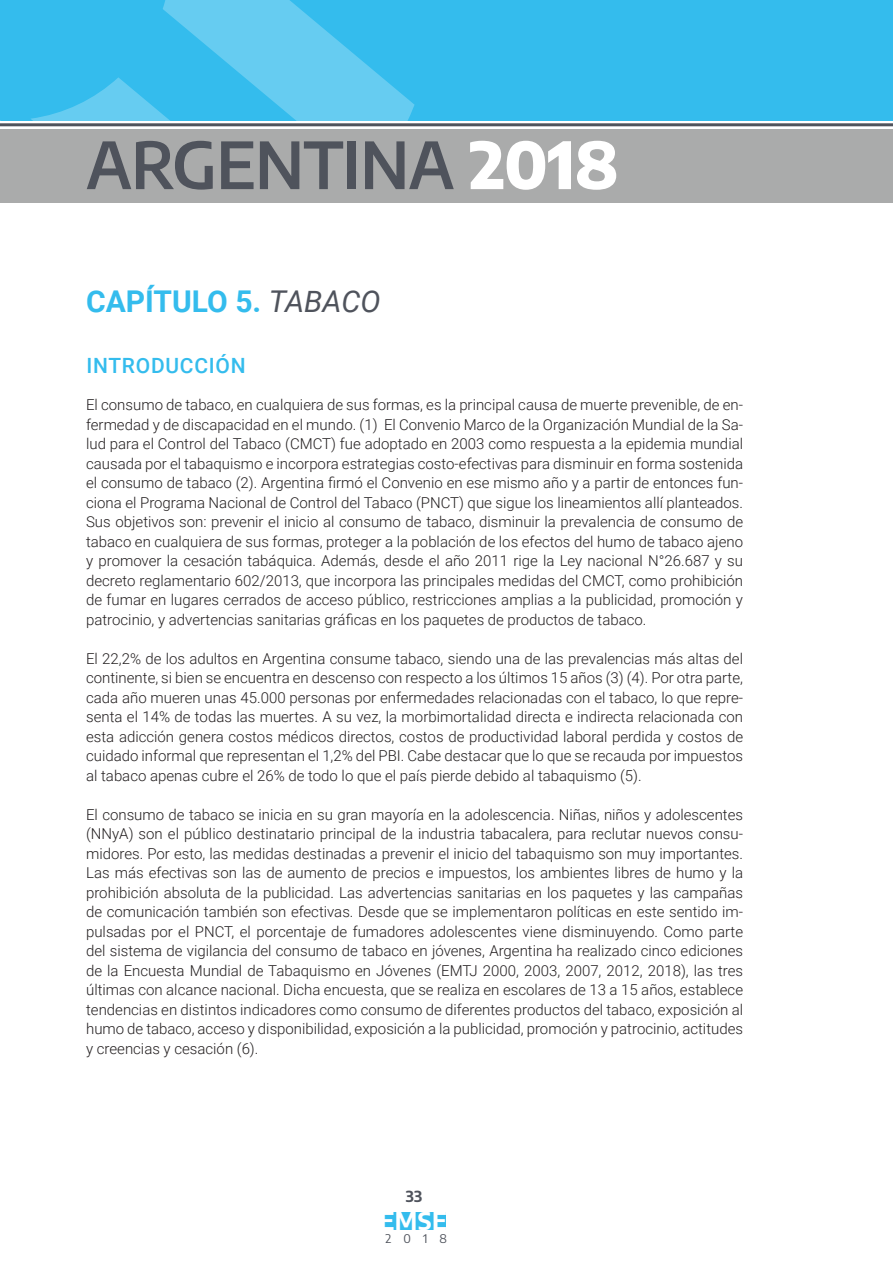
<style>
.page{position:relative;width:893px;height:1263px;background:#fff}
.page>*{position:absolute;margin:0;border:0;box-sizing:border-box;transform-origin:0 0}
.t1{font:600 64.5px "Encode Sans";letter-spacing:-.01em;color:#4f535c}
.t2{font:700 30px "Roboto";color:#34bced}
.t3{font:700 24px "Encode Sans";color:#fff}
.t4{font:500 21px "Roboto";letter-spacing:.035em;color:#34bced}
.t5{font:300 15px/19.5px "Roboto";color:#231f20;text-align:justify}
.t6{font:700 15px "Encode Sans";color:#4f535c}
.t7{font:12px "Encode Sans";color:#4f535c}
.s1{font-weight:800;color:#fff}
.s2{font-weight:400;font-style:italic;color:#4f535c}
</style>
<div class="page">
<div style="left:383px;top:1212px;width:63px;height:18px;background:#34bced"></div>
<div style="left:0;top:0;width:893px;height:120px;background:#34bced"></div>
<div style="left:0;top:129px;width:893px;height:73px;background:#aaabab"></div>
<hr style="left:0;top:123px;width:893px;height:3px;background:#4f535c">
<svg style="left:0;top:0;width:415px;height:127px"></svg>
<h1 class="t1" style="left:86px;top:118px;width:534px">ARGENTINA <span class="s1">2018</span></h1>
<h2 class="t2" style="left:86px;top:280px;width:296px">CAPÍTULO 5. <span class="s2">TABACO</span></h2>
<h3 class="t4" style="left:86px;top:351px;width:161px">INTRODUCCIÓN</h3>
<p class="t5" style="left:86px;top:395px;width:658px">El consumo de tabaco, en cualquiera de sus formas, es la principal causa de muerte prevenible, de en&shy;fermedad y de discapacidad en el mundo. (1) El Convenio Marco de la Organización Mundial de la Sa&shy;lud para el Control del Tabaco (CMCT) fue adoptado en 2003 como respuesta a la epidemia mundial causada por el tabaquismo e incorpora estrategias costo-efectivas para disminuir en forma sostenida el consumo de tabaco (2). Argentina firmó el Convenio en ese mismo año y a partir de entonces fun&shy;ciona el Programa Nacional de Control del Tabaco (PNCT) que sigue los lineamientos allí planteados.<br>Sus objetivos son: prevenir el inicio al consumo de tabaco, disminuir la prevalencia de consumo de tabaco en cualquiera de sus formas, proteger a la población de los efectos del humo de tabaco ajeno y promover la cesación tabáquica. Además, desde el año 2011 rige la Ley nacional N°26.687 y su decreto reglamentario 602/2013, que incorpora las principales medidas del CMCT, como prohibición de fumar en lugares cerrados de acceso público, restricciones amplias a la publicidad, promoción y patrocinio, y advertencias sanitarias gráficas en los paquetes de productos de tabaco.</p>
<p class="t5" style="left:86px;top:648px;width:658px">El 22,2% de los adultos en Argentina consume tabaco, siendo una de las prevalencias más altas del continente, si bien se encuentra en descenso con respecto a los últimos 15 años (3) (4). Por otra parte, cada año mueren unas 45.000 personas por enfermedades relacionadas con el tabaco, lo que repre&shy;senta el 14% de todas las muertes. A su vez, la morbimortalidad directa e indirecta relacionada con esta adicción genera costos médicos directos, costos de productividad laboral perdida y costos de cuidado informal que representan el 1,2% del PBI. Cabe destacar que lo que se recauda por impuestos al tabaco apenas cubre el 26% de todo lo que el país pierde debido al tabaquismo (5).</p>
<p class="t5" style="left:86px;top:804px;width:658px">El consumo de tabaco se inicia en su gran mayoría en la adolescencia. Niñas, niños y adolescentes (NNyA) son el público destinatario principal de la industria tabacalera, para reclutar nuevos consu&shy;midores. Por esto, las medidas destinadas a prevenir el inicio del tabaquismo son muy importantes.<br>Las más efectivas son las de aumento de precios e impuestos, los ambientes libres de humo y la prohibición absoluta de la publicidad. Las advertencias sanitarias en los paquetes y las campañas de comunicación también son efectivas. Desde que se implementaron políticas en este sentido im&shy;pulsadas por el PNCT, el porcentaje de fumadores adolescentes viene disminuyendo. Como parte del sistema de vigilancia del consumo de tabaco en jóvenes, Argentina ha realizado cinco ediciones de la Encuesta Mundial de Tabaquismo en Jóvenes (EMTJ 2000, 2003, 2007, 2012, 2018), las tres últimas con alcance nacional. Dicha encuesta, que se realiza en escolares de 13 a 15 años, establece tendencias en distintos indicadores como consumo de diferentes productos del tabaco, exposición al humo de tabaco, acceso y disponibilidad, exposición a la publicidad, promoción y patrocinio, actitudes y creencias y cesación (6).</p>
<p class="t6" style="left:406px;top:1185px;width:18px">33</p>
<p class="t7" style="left:385px;top:1230px;width:63px">2018</p>
<h3 class="t3" style="left:379px;top:1203px;width:69px">EMSE</h3>
</div>
